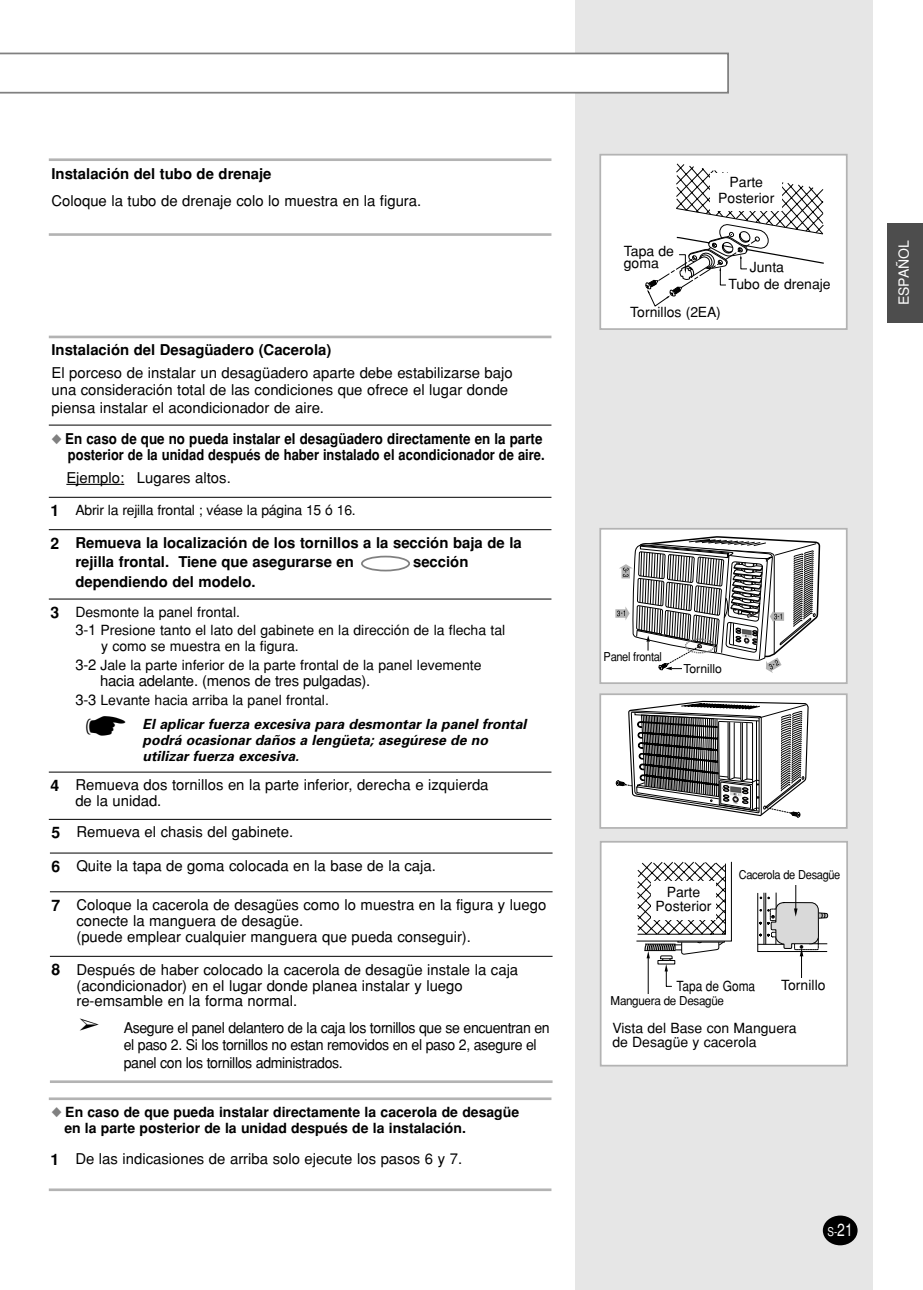
<style>
.page{position:relative;width:923px;height:1290px;background:#fff}
.page>*{position:absolute;margin:0;border:0;box-sizing:border-box;transform-origin:0 0}
.t1{font:700 15.75px "Helvetica";color:#000}
.t2{font:14.88px/15.8px "Helvetica";color:#000}
.t3{font:700 14.88px/19.2px "Helvetica";color:#000}
.t4{font:14.88px/17.5px "Helvetica";letter-spacing:-.025em;color:#000;scale:.95 1}
.t5{font:700 14.88px/15.8px "Helvetica";color:#000;text-align:right;scale:.9 1}
.t6{font:14px/14px "Helvetica";color:#000}
.t7{font:italic 700 14px/15.8px "Univers";color:#000}
.t8{font:700 14px/15.8px "Helvetica";color:#000}
.t9{font:14px "Helvetica";color:#000;scale:.85 1}
.t10{font:14px "Helvetica";color:#fff}
.t11{font:12.25px "Helvetica";letter-spacing:-.03em;color:#000;scale:.9 1}
.t12{font:12.25px "Helvetica";letter-spacing:-.03em;color:#000;scale:.95 1}
.t13{font:12.25px "Helvetica";color:#000}
.t14{font:12.25px "Helvetica";color:#fff;scale:.8 1}
.s1{color:#808080}
.s2{font-weight:700;font-size:15.75px}
.s3{font-size:14.88px}
.s4{font-size:17.5px}
</style>
<div class="page">
<div style="left:574px;top:0;width:298px;height:1290px;background:#e6e6e6"></div>
<svg style="left:0;top:53px;width:728px;height:41px"></svg>
<hr style="left:49px;top:158px;width:502px;height:3px;background:#b3b3b3">
<hr style="left:49px;top:233px;width:502px;height:3px;background:#b3b3b3">
<hr style="left:49px;top:336px;width:502px;height:2px;background:#b3b3b3">
<hr style="left:49px;top:425px;width:502px;height:1px;background:#000">
<hr style="left:49px;top:598px;width:502px;height:1px;background:#000">
<hr style="left:49px;top:1188px;width:502px;height:3px;background:#b3b3b3">
<hr style="left:50px;top:1080px;width:502px;height:3px;background:#b3b3b3">
<hr style="left:49px;top:1097px;width:502px;height:3px;background:#b3b3b3">
<hr style="left:66px;top:484px;width:54px;height:1px;background:#000">
<hr style="left:49px;top:772px;width:502px;height:1px;background:#000">
<hr style="left:49px;top:497px;width:502px;height:1px;background:#000">
<hr style="left:49px;top:529px;width:502px;height:1px;background:#000">
<hr style="left:49px;top:819px;width:502px;height:1px;background:#000">
<hr style="left:50px;top:852px;width:502px;height:1px;background:#000">
<hr style="left:50px;top:891px;width:502px;height:1px;background:#000">
<hr style="left:50px;top:956px;width:502px;height:1px;background:#000">
<div style="left:600px;top:155px;width:246px;height:174px;background:#fff"></div>
<div style="left:599px;top:154px;width:248px;height:176px;border:2px solid #b3b3b3"></div>
<svg style="left:645px;top:163px;width:179px;height:144px"></svg>
<div style="left:600px;top:529px;width:246px;height:154px;background:#fff"></div>
<div style="left:599px;top:528px;width:248px;height:156px;border:2px solid #b3b3b3"></div>
<div style="left:600px;top:694px;width:246px;height:134px;background:#fff"></div>
<div style="left:599px;top:693px;width:248px;height:136px;border:2px solid #b3b3b3"></div>
<div style="left:710px;top:173px;width:71px;height:37px;background:#fff"></div>
<div style="left:600px;top:842px;width:246px;height:223px;background:#fff"></div>
<div style="left:599px;top:841px;width:248px;height:225px;border:2px solid #b3b3b3"></div>
<svg style="left:615px;top:528px;width:204px;height:290px"></svg>
<hr style="left:647px;top:956px;width:1px;height:37px;background:#000">
<svg style="left:636px;top:862px;width:96px;height:125px"></svg>
<svg style="left:757px;top:892px;width:71px;height:86px"></svg>
<hr style="left:795px;top:870px;width:1px;height:40px;background:#000">
<div style="left:651px;top:881px;width:64px;height:38px;background:#fff"></div>
<div style="left:735px;top:868px;width:108px;height:17px;background:#fff"></div>
<div style="left:361px;top:556px;width:49px;height:15px;border:2px solid #808080;border-radius:50%"></div>
<div style="left:822px;top:1215px;width:35px;height:30px;background:#000;border-radius:50%"></div>
<div style="left:887px;top:223px;width:35px;height:99px;background:#4d4d4d"></div>
<p class="t3" style="left:51px;top:166px;width:221px">Instalación del tubo de drenaje</p>
<p class="t2" style="left:51px;top:194px;width:371px">Coloque la tubo de drenaje colo lo muestra en la figura.</p>
<p class="t3" style="left:51px;top:342px;width:281px">Instalación del Desagüadero (Cacerola)</p>
<p class="t2" style="left:51px;top:365px;width:462px;line-height:17.5px">El porceso de instalar un desagüadero aparte debe estabilizarse bajo una consideración total de las condiciones que ofrece el lugar donde piensa instalar el acondicionador de aire.</p>
<p class="t5" style="left:51px;top:433px;width:549px"><span class="s1">◆</span> En caso de que no pueda instalar el desagüadero directamente en la parte posterior de la unidad después de haber instalado el acondicionador de aire.</p>
<p class="t2" style="left:66px;top:471px;width:166px">Ejemplo: Lugares altos.</p>
<p class="t6" style="left:51px;top:504px;width:307px"><span class="s2">1</span> Abrir la rejilla frontal ; véase la página 15 ó 16.</p>
<p class="t3" style="left:75px;top:535px;width:448px">Remueva la localización de los tornillos a la sección baja de la rejilla frontal. Tiene que asegurarse en</p>
<p class="t1" style="left:51px;top:537px;width:10px">2</p>
<p class="t3" style="left:413px;top:554px;width:57px">sección</p>
<p class="t1" style="left:51px;top:606px;width:10px">3</p>
<p class="t1" style="left:51px;top:780px;width:10px">4</p>
<p class="t3" style="left:75px;top:573px;width:182px">dependiendo del modelo.</p>
<p class="t6" style="left:75px;top:605px;width:431px;line-height:17.5px">Desmonte la panel frontal.<br><span class="s3">3-1</span> Presione tanto el lato del gabinete en la dirección de la flecha tal</p>
<p class="t6" style="left:75px;top:637px;width:407px;line-height:19.2px;text-indent:26px">y como se muestra en la figura.<br><span class="s3">3-2</span> Jale la parte inferior de la parte frontal de la panel levemente</p>
<p class="t2" style="left:100px;top:674px;width:272px">hacia adelante. (menos de tres pulgadas).</p>
<p class="t6" style="left:75px;top:694px;width:255px"><span class="s3">3-3</span> Levante hacia arriba la panel frontal.</p>
<p class="t7" style="left:143px;top:717px;width:385px">El aplicar fuerza excesiva para desmontar la panel frontal podrá ocasionar daños a lengüeta; asegúrese de no</p>
<p class="t7" style="left:143px;top:749px;width:158px">utilizar fuerza excesiva.</p>
<p class="t2" style="left:75px;top:779px;width:414px">Remueva dos tornillos en la parte inferior, derecha e izquierda de la unidad.</p>
<p class="t2" style="left:52px;top:825px;width:243px"><span class="s2">5</span> Remueva el chasis del gabinete.</p>
<p class="t2" style="left:52px;top:860px;width:386px"><span class="s2">6</span> Quite la tapa de goma colocada en la base de la caja.</p>
<p class="t2" style="left:76px;top:898px;width:471px">Coloque la cacerola de desagües como lo muestra en la figura y luego conecte la manguera de desagüe.<br>(puede emplear cualquier manguera que pueda conseguir).</p>
<p class="t1" style="left:52px;top:899px;width:10px">7</p>
<p class="t1" style="left:52px;top:964px;width:10px">8</p>
<p class="t2" style="left:76px;top:963px;width:443px">Después de haber colocado la cacerola de desagüe instale la caja (acondicionador) en el lugar donde planea instalar y luego re-emsamble en la forma normal.</p>
<p class="t4" style="left:124px;top:1020px;width:450px">Asegure el panel delantero de la caja los tornillos que se encuentran en el paso 2. Si los tornillos no estan removidos en el paso 2, asegure el panel con los tornillos administrados.</p>
<p class="t8" style="left:64px;top:1105px;width:456px;text-indent:-13px"><span class="s1">◆</span> En caso de que pueda instalar directamente la cacerola de desagüe en la parte posterior de la unidad después de la instalación.</p>
<p class="t2" style="left:51px;top:1152px;width:413px"><span class="s2">1</span> De las indicasiones de arriba solo ejecute los pasos 6 y 7.</p>
<p class="t6" style="left:718px;top:176px;width:58px;line-height:15.8px;text-align:center">Parte<br>Posterior</p>
<p class="t6" style="left:623px;top:246px;width:52px;line-height:12.2px">Tapa de goma</p>
<p class="t6" style="left:630px;top:307px;width:92px">Tornillos (2EA)</p>
<p class="t6" style="left:749px;top:262px;width:36px">Junta</p>
<p class="t6" style="left:728px;top:278px;width:104px">Tubo de drenaje</p>
<p class="t10" style="left:898px;top:305px;width:67px;rotate:-90deg">ESPAÑOL</p>
<p class="t11" style="left:603px;top:652px;width:66px">Panel frontal</p>
<p class="t13" style="left:683px;top:664px;width:40px">Tornillo</p>
<p class="t6" style="left:655px;top:886px;width:58px;text-align:center">Parte<br>Posterior</p>
<p class="t11" style="left:738px;top:870px;width:114px">Cacerola de Desagüe</p>
<p class="t6" style="left:781px;top:979px;width:46px">Tornillo</p>
<p class="t9" style="left:676px;top:980px;width:94px">Tapa de Goma</p>
<p class="t12" style="left:610px;top:996px;width:121px">Manguera de Desagüe</p>
<p class="t6" style="left:612px;top:1023px;width:186px">Vista del Base con Manguera de Desagüe y cacerola</p>
<p class="t14" style="left:827px;top:1227px;width:33px">S-<span class="s4">21</span></p>
</div>
